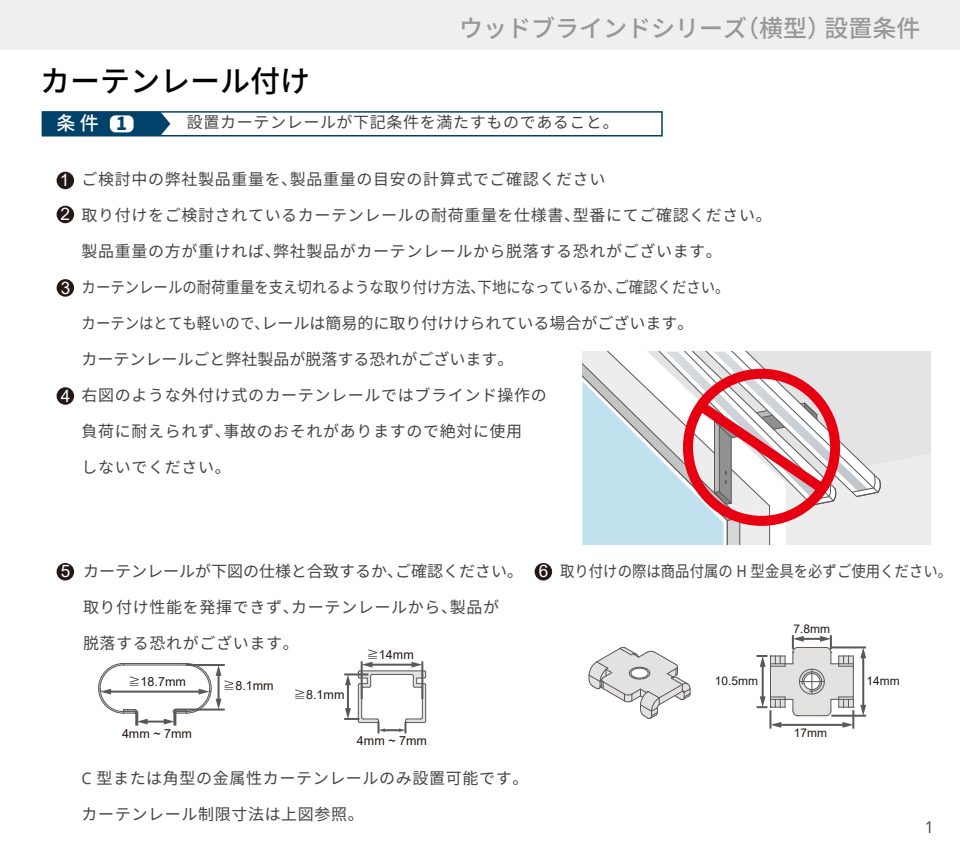
<style>
.page{position:relative;width:960px;height:850px;background:#fff}
.page>*{position:absolute;margin:0;border:0;box-sizing:border-box;transform-origin:0 0}
.t1{font:500 30px "Noto Sans CJ Kjp";color:#040000}
.t2{font:500 24px "Noto Sans CJ Kjp";color:#999899}
.t3{font:500 19px "Noto Sans CJ Kjp";color:#fff}
.t4{font:17.2px/34px "Arial";color:#fff}
.t5{font:16px "Noto Sans CJ Kjp";letter-spacing:.04em;color:#454444}
.t6{font:16px "Noto Sans CJ Kjp";color:#454444;scale:.9 1}
.t7{font:16px "Noto Sans CJ Kjp";color:#454444}
.t8{font:16px "Open Sans";color:#444}
.t9{font:12.5px "Arial";color:#221815}
.t10{font:12px "Arial";color:#221815}
.s1{font-weight:900;font-size:18px;color:#00426a}
.s2{font-family:"Arial";font-size:17.2px;color:#fff}
.s3{font-family:"Adobe Ming Std";font-weight:300}
.s4{font-family:"Open Sans"}
</style>
<div class="page">
<div style="left:42px;top:111px;width:621px;height:26px;border:2px solid #004067"></div>
<div style="left:42px;top:112px;width:128px;height:24px;background:#00426a"></div>
<div style="left:110px;top:115px;width:24px;height:17px;background:#fff;border-radius:6px"></div>
<div style="left:0;top:0;width:960px;height:50px;background:#efefef"></div>
<hr style="left:135px;top:712px;width:3px;height:14px;background:#595757">
<hr style="left:173px;top:712px;width:3px;height:14px;background:#595757">
<hr style="left:175px;top:709px;width:50px;height:2px;background:#595757">
<hr style="left:187px;top:664px;width:38px;height:2px;background:#595757">
<svg style="left:98px;top:663px;width:123px;height:62px"></svg>
<hr style="left:361px;top:661px;width:2px;height:38px;background:#595757">
<hr style="left:421px;top:661px;width:2px;height:38px;background:#595757">
<svg style="left:344px;top:662px;width:83px;height:71px"></svg>
<hr style="left:831px;top:715px;width:35px;height:2px;background:#595757">
<hr style="left:831px;top:646px;width:35px;height:2px;background:#595757">
<hr style="left:862px;top:656px;width:2px;height:51px;background:#595757">
<svg style="left:860px;top:705px;width:6px;height:10px"></svg>
<svg style="left:860px;top:648px;width:6px;height:10px"></svg>
<svg style="left:757px;top:635px;width:97px;height:94px"></svg>
<div style="left:57px;top:172px;width:17px;height:17px;background:#221815;border-radius:50%"></div>
<div style="left:57px;top:206px;width:17px;height:17px;background:#221815;border-radius:50%"></div>
<div style="left:57px;top:279px;width:17px;height:18px;background:#221815;border-radius:50%"></div>
<div style="left:57px;top:387px;width:17px;height:18px;background:#221815;border-radius:50%"></div>
<div style="left:535px;top:563px;width:17px;height:18px;background:#221815;border-radius:50%"></div>
<div style="left:57px;top:563px;width:17px;height:18px;background:#221815;border-radius:50%"></div>
<svg style="left:588px;top:647px;width:103px;height:72px"></svg>
<svg style="left:583px;top:352px;width:348px;height:193px"></svg>
<h1 class="t1" style="left:40px;top:64px;width:272px">カーテンレール付け</h1>
<h2 class="t2" style="left:459px;top:15px;width:463px">ウッドブラインドシリーズ（横型）設置条件</h2>
<p class="t3" style="left:57px;top:112px;width:72px">条 件 <span class="s1">1</span></p>
<p class="t5" style="left:187px;top:114px;width:434px">設置カーテンレールが下記条件を満たすものであること。</p>
<p class="t4" style="left:60px;top:163px;width:12px">1<br>2</p>
<p class="t4" style="left:61px;top:270px;width:11px">3</p>
<p class="t4" style="left:61px;top:379px;width:11px">4</p>
<p class="t5" style="left:82px;top:171px;width:525px">ご検討中の弊社製品重量を、製品重量の目安の計算式でご確認ください</p>
<p class="t5" style="left:82px;top:207px;width:692px">取り付けをご検討されているカーテンレールの耐荷重量を仕様書、型番にてご確認ください。</p>
<p class="t5" style="left:82px;top:243px;width:642px">製品重量の方が重ければ、弊社製品がカーテンレールから脱落する恐れがございます。</p>
<p class="t6" style="left:82px;top:279px;width:722px">カーテンレールの耐荷重量を支え切れるような取り付け方法、下地になっているか、ご確認ください。</p>
<p class="t6" style="left:82px;top:315px;width:681px">カーテンはとても軽いので、レールは簡易的に取り付けけられている場合がございます。</p>
<p class="t7" style="left:82px;top:351px;width:433px">カーテンレールごと弊社製品が脱落する恐れがございます。</p>
<p class="t5" style="left:82px;top:387px;width:467px">右図のような外付け式のカーテンレールではブラインド操作の</p>
<p class="t5" style="left:82px;top:423px;width:442px">負荷に耐えられず、事故のおそれがありますので絶対に使用</p>
<p class="t5" style="left:82px;top:459px;width:151px">しないでください。</p>
<p class="t4" style="left:61px;top:554px;width:11px">5</p>
<p class="t6" style="left:539px;top:562px;width:461px"><span class="s2">6</span> 取り付けの際は商品付属の H 型金具を必ずご使用ください。</p>
<p class="t7" style="left:83px;top:563px;width:442px">カーテンレールが下図の仕様と合致するか、ご確認ください。</p>
<p class="t5" style="left:83px;top:599px;width:418px">取り付け性能を発揮できず、カーテンレールから、製品が</p>
<p class="t5" style="left:83px;top:635px;width:217px">脱落する恐れがございます。</p>
<p class="t10" style="left:794px;top:621px;width:38px">7.8mm</p>
<p class="t9" style="left:366px;top:646px;width:49px"><span class="s3">≧</span>14mm</p>
<p class="t9" style="left:128px;top:673px;width:59px"><span class="s3">≧</span>18.7mm</p>
<p class="t9" style="left:223px;top:677px;width:52px"><span class="s3">≧</span>8.1mm</p>
<p class="t9" style="left:122px;top:725px;width:72px">4mm ~ 7mm</p>
<p class="t9" style="left:294px;top:686px;width:52px"><span class="s3">≧</span>8.1mm</p>
<p class="t9" style="left:357px;top:732px;width:72px">4mm ~ 7mm</p>
<p class="t5" style="left:82px;top:769px;width:448px"><span class="s4">C</span> 型または角型の金属性カーテンレールのみ設置可能です。</p>
<p class="t5" style="left:82px;top:805px;width:284px">カーテンレール制限寸法は上図参照。</p>
<p class="t10" style="left:715px;top:672px;width:45px">10.5mm</p>
<p class="t10" style="left:794px;top:725px;width:35px">17mm</p>
<p class="t10" style="left:866px;top:672px;width:35px">14mm</p>
<p class="t8" style="left:925px;top:816px;width:11px">1</p>
</div>
